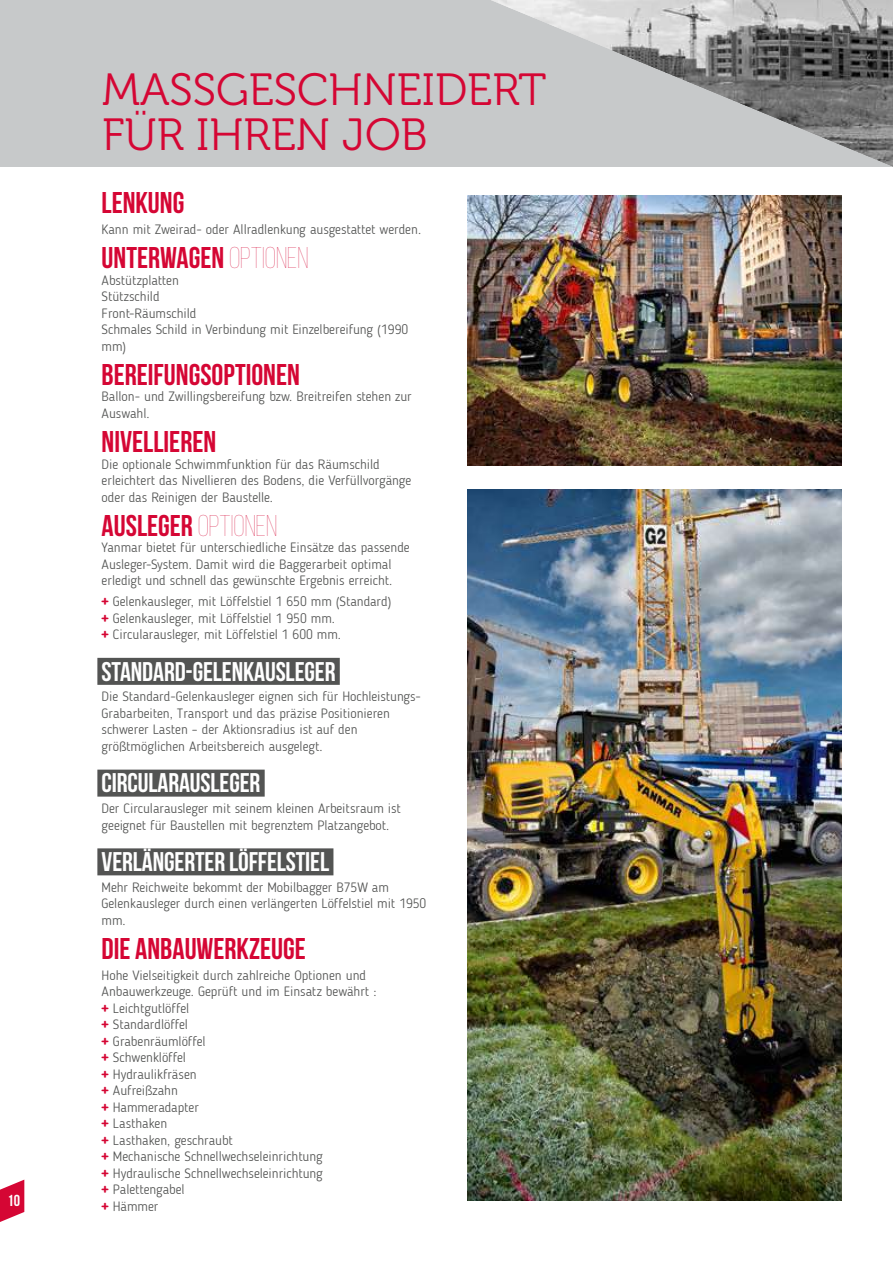
<style>
.page{position:relative;width:893px;height:1263px;background:#fff}
.page>*{position:absolute;margin:0;border:0;box-sizing:border-box;transform-origin:0 0}
.t1{font:45px/45px "Museo 300";color:#d50634}
.t2{font:700 30px "Bebas Neue";color:#d50634}
.t3{font:700 27px "Bebas Neue";letter-spacing:-.005em;color:#fff}
.t4{font:15.9px "Bebas Neue";color:#fff}
.t5{font:300 13.5px/16.5px "Blogger Sans";color:#535453}
.s1{font-weight:100}
.s2{font-weight:700;color:#d50634}
</style>
<div class="page">
<svg style="left:0;top:1179px;width:24px;height:43px"></svg>
<div style="left:0;top:0;width:893px;height:167px;background:#c7c9ca"></div>
<div style="left:97px;top:658px;width:243px;height:27px;background:#535453"></div>
<div style="left:97px;top:770px;width:168px;height:27px;background:#535453"></div>
<div style="left:97px;top:848px;width:236px;height:27px;background:#535453"></div>
<img style="left:468px;top:489px;width:374px;height:711px">
<img style="left:491px;top:0;width:402px;height:167px">
<img style="left:468px;top:196px;width:374px;height:269px">
<p class="t4" style="left:7px;top:1192px;width:14px">10</p>
<h1 class="t1" style="left:102px;top:68px;width:446px">MASSGESCHNEIDERT<br>FÜR IHREN JOB</h1>
<h2 class="t2" style="left:102px;top:186px;width:84px">LENKUNG</h2>
<p class="t5" style="left:102px;top:221px;width:321px">Kann mit Zweirad- oder Allradlenkung ausgestattet werden.</p>
<h2 class="t2" style="left:102px;top:241px;width:208px">UNTERWAGEN <span class="s1">OPTIONEN</span></h2>
<p class="t5" style="left:102px;top:272px;width:308px">Abstützplatten<br>Stützschild<br>Front-Räumschild<br>Schmales Schild in Verbindung mit Einzelbereifung (1990 mm)</p>
<h2 class="t2" style="left:102px;top:358px;width:200px">BEREIFUNGSOPTIONEN</h2>
<p class="t5" style="left:102px;top:388px;width:312px">Ballon- und Zwillingsbereifung bzw. Breitreifen stehen zur<br>Auswahl.</p>
<h2 class="t2" style="left:102px;top:425px;width:116px">NIVELLIEREN</h2>
<p class="t5" style="left:102px;top:456px;width:311px">Die optionale Schwimmfunktion für das Räumschild erleichtert das Nivellieren des Bodens, die Verfüllvorgänge oder das Reinigen der Baustelle.</p>
<h2 class="t2" style="left:102px;top:509px;width:177px">AUSLEGER <span class="s1">OPTIONEN</span></h2>
<p class="t5" style="left:102px;top:539px;width:310px">Yanmar bietet für unterschiedliche Einsätze das passende<br>Ausleger-System. Damit wird die Baggerarbeit optimal erledigt und schnell das gewünschte Ergebnis erreicht.</p>
<p class="t5" style="left:102px;top:593px;width:291px"><span class="s2">+</span> Gelenkausleger, mit Löffelstiel 1 650 mm (Standard) <span class="s2">+</span> Gelenkausleger, mit Löffelstiel 1 950 mm.<br><span class="s2">+</span> Circularausleger, mit Löffelstiel 1 600 mm.</p>
<h3 class="t3" style="left:102px;top:656px;width:235px">STANDARD-GELENKAUSLEGER</h3>
<p class="t5" style="left:102px;top:688px;width:321px">Die Standard-Gelenkausleger eignen sich für Hochleistungs-Grabarbeiten, Transport und das präzise Positionieren schwerer Lasten – der Aktionsradius ist auf den größtmöglichen Arbeitsbereich ausgelegt.</p>
<h3 class="t3" style="left:102px;top:768px;width:160px">CIRCULARAUSLEGER</h3>
<p class="t5" style="left:102px;top:800px;width:301px">Der Circularausleger mit seinem kleinen Arbeitsraum ist geeignet für Baustellen mit begrenztem Platzangebot.</p>
<h3 class="t3" style="left:102px;top:847px;width:229px">VERLÄNGERTER LÖFFELSTIEL</h3>
<p class="t5" style="left:102px;top:879px;width:326px">Mehr Reichweite bekommt der Mobilbagger B75W am<br>Gelenkausleger durch einen verlängerten Löffelstiel mit 1950 mm.</p>
<h2 class="t2" style="left:102px;top:932px;width:206px">DIE ANBAUWERKZEUGE</h2>
<p class="t5" style="left:102px;top:967px;width:276px">Hohe Vielseitigkeit durch zahlreiche Optionen und<br>Anbauwerkzeuge. Geprüft und im Einsatz bewährt : <span class="s2">+</span> Leichtgutlöffel<br><span class="s2">+</span> Standardlöffel<br><span class="s2">+</span> Grabenräumlöffel<br><span class="s2">+</span> Schwenklöffel<br><span class="s2">+</span> Hydraulikfräsen<br><span class="s2">+</span> Aufreißzahn<br><span class="s2">+</span> Hammeradapter<br><span class="s2">+</span> Lasthaken<br><span class="s2">+</span> Lasthaken, geschraubt<br><span class="s2">+</span> Mechanische Schnellwechseleinrichtung<br><span class="s2">+</span> Hydraulische Schnellwechseleinrichtung<br><span class="s2">+</span> Palettengabel<br><span class="s2">+</span> Hämmer</p>
</div>
